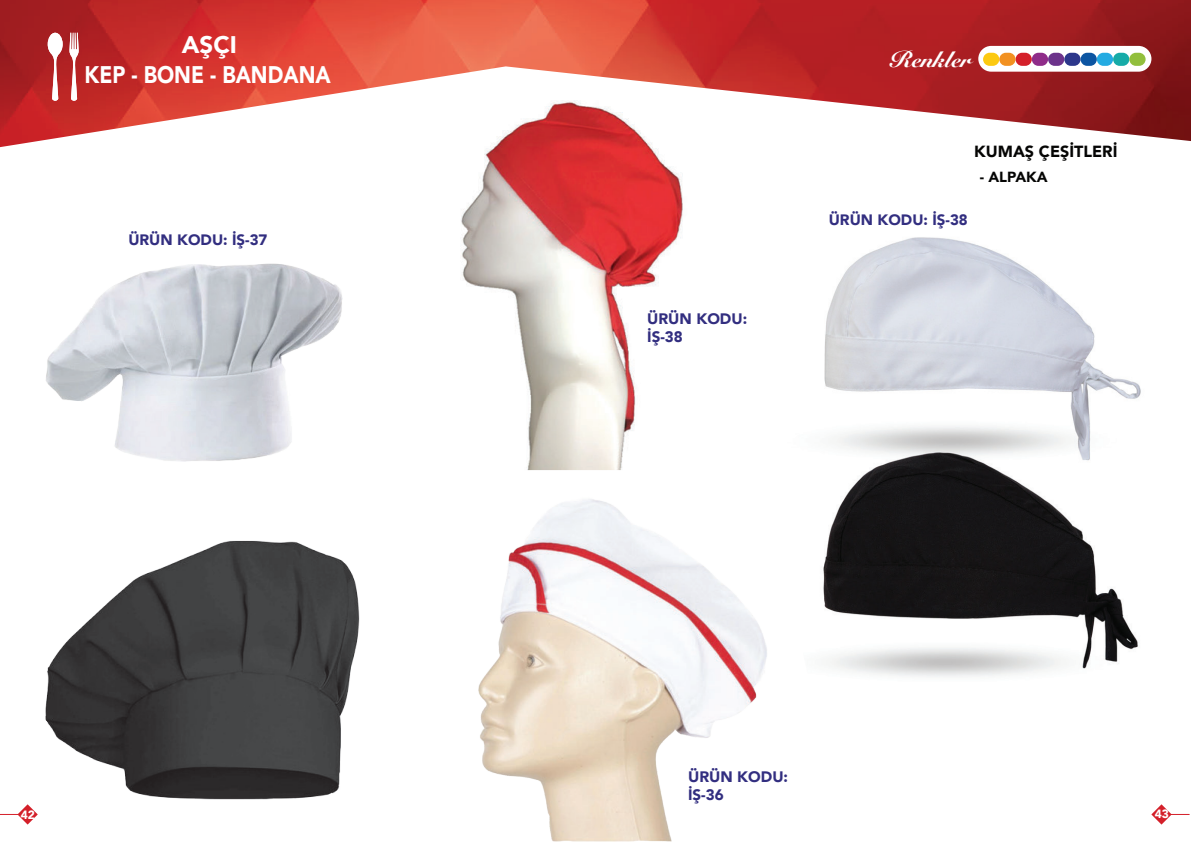
<style>
.page{position:relative;width:1191px;height:842px;background:#fff}
.page>*{position:absolute;margin:0;border:0;box-sizing:border-box;transform-origin:0 0}
.t1{font:900 24px/30.2px "Avenir";color:#fff;text-align:center}
.t2{font:900 22.3px "Snell Roundhand";color:#fff}
.t3{font:900 16.1px "Avenir";color:#050504}
.t4{font:900 15.2px/18.2px "Avenir";color:#322e80}
.t5{font:900 15.1px "Avenir";color:#322e80}
.t6{font:900 15px "Avenir";color:#322e80}
.t7{font:900 14.7px "Avenir";color:#050504}
.t8{font:900 12px "Avenir";color:#fff}
</style>
<div class="page">
<img style="left:823px;top:237px;width:318px;height:440px">
<img style="left:461px;top:147px;width:222px;height:312px">
<img style="left:0;top:0;width:1191px;height:147px">
<svg style="left:48px;top:33px;width:15px;height:68px"></svg>
<svg style="left:69px;top:33px;width:10px;height:68px"></svg>
<div style="left:978px;top:46px;width:173px;height:26px;background:#fff;border-radius:13px"></div>
<div style="left:1015px;top:53px;width:16px;height:13px;background:#d4202a;border-radius:7px"></div>
<div style="left:1031px;top:53px;width:17px;height:13px;background:#8f2c89;border-radius:7px"></div>
<div style="left:1048px;top:53px;width:16px;height:13px;background:#6c338b;border-radius:7px"></div>
<div style="left:1064px;top:53px;width:16px;height:13px;background:#2c378b;border-radius:7px"></div>
<div style="left:1080px;top:53px;width:16px;height:13px;background:#0c55a2;border-radius:7px"></div>
<div style="left:1096px;top:53px;width:17px;height:13px;background:#24abe2;border-radius:7px"></div>
<div style="left:1113px;top:53px;width:16px;height:13px;background:#16aba8;border-radius:7px"></div>
<div style="left:1129px;top:53px;width:16px;height:13px;background:#92bf3d;border-radius:7px"></div>
<div style="left:983px;top:53px;width:16px;height:13px;background:#fcc911;border-radius:7px"></div>
<div style="left:999px;top:53px;width:16px;height:13px;background:#f29121;border-radius:7px"></div>
<img style="left:45px;top:541px;width:315px;height:259px">
<img style="left:478px;top:459px;width:289px;height:383px">
<img style="left:46px;top:263px;width:297px;height:199px">
<svg style="left:1151px;top:804px;width:38px;height:20px"></svg>
<svg style="left:0;top:804px;width:38px;height:20px"></svg>
<h1 class="t1" style="left:85px;top:29px;width:248px">AŞÇI<br>KEP - BONE - BANDANA</h1>
<p class="t5" style="left:128px;top:226px;width:141px">ÜRÜN KODU: İŞ-37</p>
<p class="t4" style="left:647px;top:309px;width:101px">ÜRÜN KODU:<br>İŞ-38</p>
<h2 class="t2" style="left:889px;top:46px;width:83px">Renkler</h2>
<p class="t3" style="left:974px;top:138px;width:145px">KUMAŞ ÇEŞİTLERİ</p>
<p class="t7" style="left:979px;top:164px;width:69px">- ALPAKA</p>
<p class="t6" style="left:829px;top:207px;width:140px">ÜRÜN KODU: İŞ-38</p>
<p class="t4" style="left:688px;top:767px;width:101px">ÜRÜN KODU:<br>İŞ-36</p>
<p class="t8" style="left:21px;top:804px;width:16px">42</p>
<p class="t8" style="left:1154px;top:804px;width:16px">43</p>
</div>
